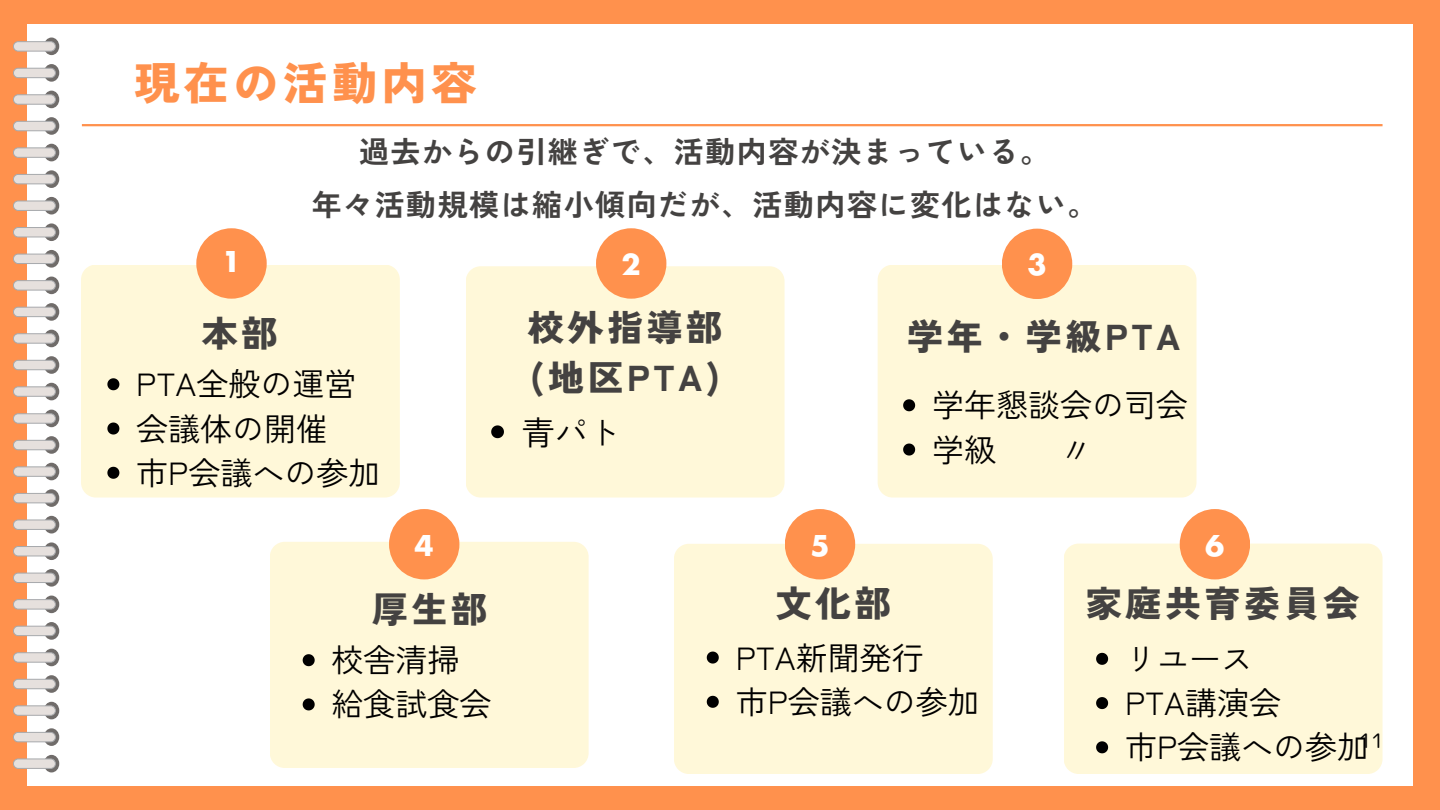
<style>
.page{position:relative;width:1440px;height:810px;background:#ff914d}
.page>*{position:absolute;margin:0;border:0;box-sizing:border-box;transform-origin:0 0}
.t1{font:900 45px "Zen Kaku Gothic New";letter-spacing:.1em;color:#ff914d}
.t2{font:900 36px/50.2px "Zen Kaku Gothic New";letter-spacing:.1em;color:#444241}
.t3{font:33px "Zen Kaku Gothic New";color:#000}
.t4{font:32px "Zen Kaku Gothic New";color:#000}
.t5{font:700 30px/53.2px "Zen Kaku Gothic New";letter-spacing:.05em;color:#444241;text-align:center}
.t6{font:700 28px "Futura LT Pro";color:#fff}
</style>
<div class="page">
<div style="left:27px;top:24px;width:1386px;height:762px;background:#fff"></div>
<svg style="left:13px;top:38px;width:46px;height:362px"></svg>
<svg style="left:13px;top:410px;width:46px;height:362px"></svg>
<hr style="left:82px;top:124px;width:1301px;height:2px;background:#ff914d">
<div style="left:81px;top:265px;width:318px;height:233px;background:#fff8d9"></div>
<div style="left:196px;top:228px;width:71px;height:71px;background:#ff914d;border-radius:50%"></div>
<svg style="left:107px;top:378px;width:12px;height:12px"></svg>
<svg style="left:107px;top:423px;width:12px;height:12px"></svg>
<svg style="left:107px;top:467px;width:12px;height:12px"></svg>
<div style="left:466px;top:266px;width:319px;height:232px;background:#fff8d9"></div>
<div style="left:596px;top:228px;width:70px;height:71px;background:#ff914d;border-radius:50%"></div>
<svg style="left:491px;top:425px;width:13px;height:13px"></svg>
<div style="left:878px;top:265px;width:319px;height:233px;background:#fff8d9"></div>
<div style="left:1002px;top:229px;width:70px;height:70px;background:#ff914d;border-radius:50%"></div>
<svg style="left:903px;top:399px;width:12px;height:12px"></svg>
<svg style="left:903px;top:444px;width:12px;height:12px"></svg>
<div style="left:270px;top:542px;width:319px;height:226px;background:#fff8d9"></div>
<div style="left:389px;top:509px;width:70px;height:70px;background:#ff914d;border-radius:50%"></div>
<svg style="left:303px;top:654px;width:12px;height:12px"></svg>
<svg style="left:303px;top:698px;width:12px;height:12px"></svg>
<div style="left:674px;top:544px;width:319px;height:230px;background:#fff8d9"></div>
<div style="left:785px;top:509px;width:70px;height:70px;background:#ff914d;border-radius:50%"></div>
<svg style="left:707px;top:652px;width:12px;height:12px"></svg>
<svg style="left:707px;top:696px;width:12px;height:12px"></svg>
<div style="left:1064px;top:544px;width:318px;height:230px;background:#fff8d9"></div>
<div style="left:1180px;top:509px;width:70px;height:70px;background:#ff914d;border-radius:50%"></div>
<svg style="left:1096px;top:653px;width:12px;height:12px"></svg>
<svg style="left:1096px;top:697px;width:12px;height:12px"></svg>
<svg style="left:1096px;top:741px;width:12px;height:12px"></svg>
<h1 class="t1" style="left:134px;top:48px;width:343px">現在の活動内容</h1>
<h5 class="t6" style="left:222px;top:249px;width:21px">1</h5>
<p class="t5" style="left:312px;top:123px;width:787px">過去からの引継ぎで、活動内容が決まっている。<br>年々活動規模は縮小傾向だが、活動内容に変化はない。</p>
<p class="t6" style="left:622px;top:252px;width:21px">2</p>
<p class="t6" style="left:1027px;top:252px;width:21px">3</p>
<p class="t2" style="left:202px;top:306px;width:77px">本部</p>
<p class="t4" style="left:136px;top:359px;width:222px">PTA全般の運営</p>
<h3 class="t4" style="left:136px;top:403px;width:193px">会議体の開催</h3>
<p class="t4" style="left:136px;top:448px;width:246px">市P会議への参加</p>
<p class="t2" style="left:528px;top:300px;width:196px">校外指導部(地区PTA)</p>
<p class="t3" style="left:522px;top:407px;width:100px">青パト</p>
<h2 class="t2" style="left:907px;top:309px;width:274px">学年・学級PTA</h2>
<p class="t4" style="left:932px;top:380px;width:257px">学年懇談会の司会</p>
<h2 class="t4" style="left:932px;top:424px;width:65px">学級</h2>
<h2 class="t4" style="left:1060px;top:424px;width:33px">〃</h2>
<p class="t6" style="left:415px;top:532px;width:21px">4</p>
<p class="t2" style="left:372px;top:582px;width:117px">厚生部</p>
<p class="t6" style="left:810px;top:532px;width:21px">5</p>
<p class="t2" style="left:776px;top:576px;width:117px">文化部</p>
<p class="t6" style="left:1205px;top:532px;width:21px">6</p>
<p class="t2" style="left:1086px;top:576px;width:275px">家庭共育委員会</p>
<p class="t4" style="left:332px;top:635px;width:129px">校舎清掃</p>
<h3 class="t4" style="left:332px;top:679px;width:161px">給食試食会</h3>
<p class="t4" style="left:736px;top:632px;width:190px">PTA新聞発行</p>
<h3 class="t4" style="left:736px;top:677px;width:246px">市P会議への参加</h3>
<h3 class="t4" style="left:1125px;top:634px;width:129px">リユース</h3>
<p class="t4" style="left:1125px;top:678px;width:158px">PTA講演会</p>
<p class="t4" style="left:1125px;top:722px;width:260px">市P会議への参加<sup>11</sup></p>
</div>
